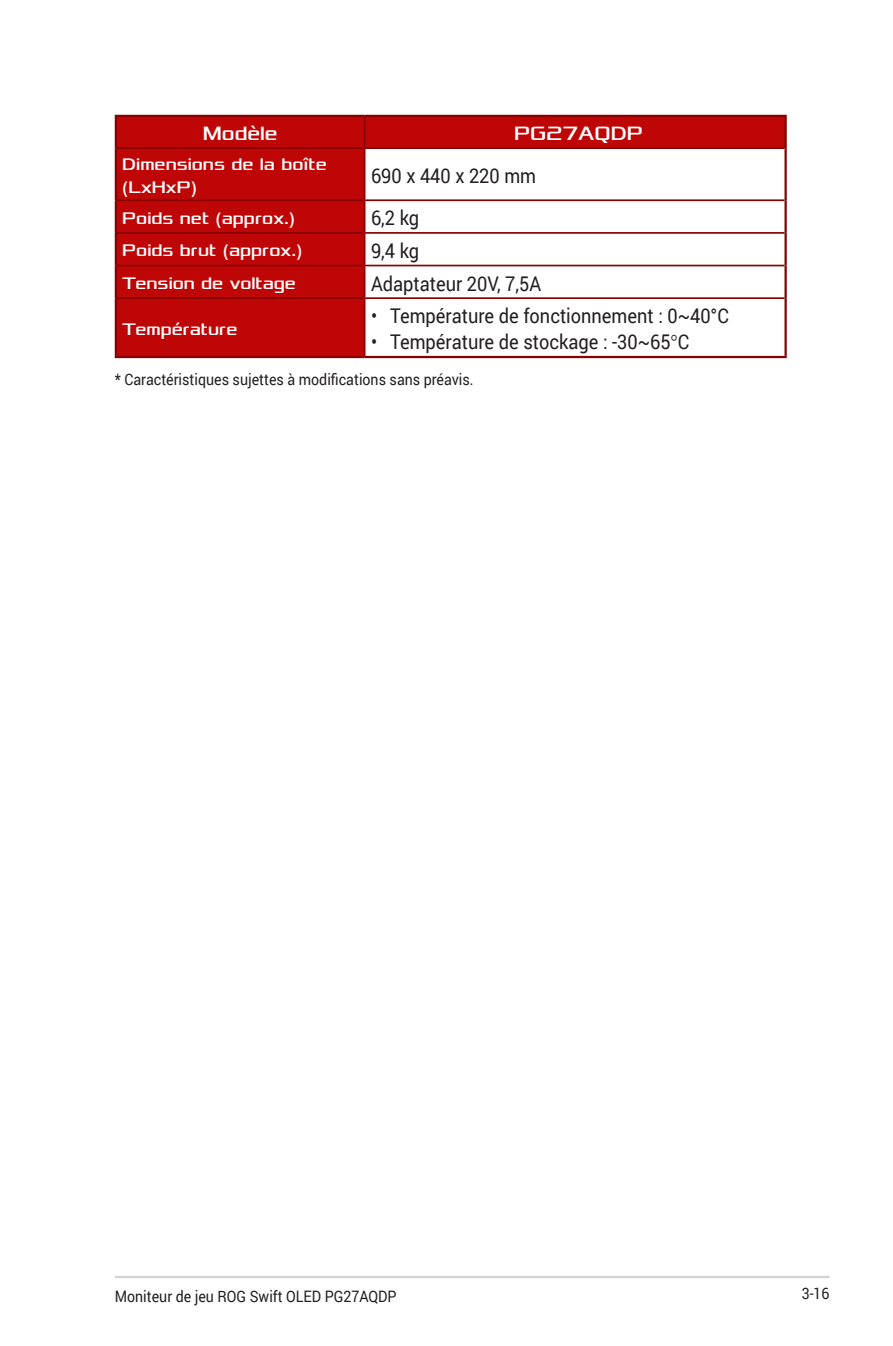
<style>
.page{position:relative;width:893px;height:1346px;background:#fff}
.page>*{position:absolute;margin:0;border:0;box-sizing:border-box;transform-origin:0 0}
.Body{font:20.25px "Roboto";color:#231f20;scale:.9 1}
.Table_Heading{font:20.25px "Xolonium";color:#fff;scale:.9 1}
.Table_Heading-2{font:17.55px/22.5px "Xolonium";color:#fff;scale:.9 1}
.Body-2{font:15.75px "Roboto";color:#231f20;scale:.9 1}
.s1{font-family:"Helvetica"}
</style>
<div class="page">
<hr style="left:115px;top:1276px;width:714px;height:2px;background:#d1d2d4">
<div style="left:117px;top:117px;width:667px;height:30px;background:#bf0606"></div>
<div style="left:117px;top:149px;width:247px;height:207px;background:#bf0606"></div>
<hr style="left:115px;top:115px;width:250px;height:2px;background:#890000">
<hr style="left:115px;top:117px;width:2px;height:31px;background:#890000">
<hr style="left:365px;top:115px;width:422px;height:2px;background:#890000">
<hr style="left:784px;top:117px;width:3px;height:31px;background:#890000">
<hr style="left:115px;top:148px;width:2px;height:52px;background:#890000">
<hr style="left:784px;top:148px;width:3px;height:52px;background:#890000">
<hr style="left:115px;top:200px;width:2px;height:33px;background:#890000">
<hr style="left:784px;top:200px;width:3px;height:33px;background:#890000">
<hr style="left:115px;top:233px;width:2px;height:32px;background:#890000">
<hr style="left:784px;top:233px;width:3px;height:32px;background:#890000">
<hr style="left:115px;top:265px;width:2px;height:33px;background:#890000">
<hr style="left:784px;top:265px;width:3px;height:33px;background:#890000">
<hr style="left:115px;top:298px;width:2px;height:58px;background:#890000">
<hr style="left:784px;top:298px;width:3px;height:58px;background:#890000">
<hr style="left:115px;top:356px;width:250px;height:2px;background:#890000">
<hr style="left:365px;top:356px;width:422px;height:2px;background:#890000">
<hr style="left:364px;top:117px;width:1px;height:30px;background:#890000">
<hr style="left:117px;top:147px;width:248px;height:2px;background:#890000">
<hr style="left:365px;top:147px;width:419px;height:2px;background:#890000">
<hr style="left:364px;top:149px;width:1px;height:50px;background:#890000">
<hr style="left:117px;top:199px;width:248px;height:2px;background:#890000">
<hr style="left:365px;top:199px;width:419px;height:2px;background:#890000">
<hr style="left:364px;top:201px;width:1px;height:31px;background:#890000">
<hr style="left:117px;top:232px;width:248px;height:2px;background:#890000">
<hr style="left:365px;top:232px;width:419px;height:2px;background:#890000">
<hr style="left:364px;top:234px;width:1px;height:31px;background:#890000">
<hr style="left:117px;top:265px;width:248px;height:1px;background:#890000">
<hr style="left:365px;top:265px;width:419px;height:1px;background:#890000">
<hr style="left:364px;top:266px;width:1px;height:31px;background:#890000">
<hr style="left:117px;top:297px;width:248px;height:2px;background:#890000">
<hr style="left:365px;top:297px;width:419px;height:2px;background:#890000">
<hr style="left:364px;top:299px;width:1px;height:57px;background:#890000">
<p class="Table_Heading" style="left:203px;top:122px;width:85px">Modèle</p>
<p class="Table_Heading" style="left:514px;top:122px;width:145px">PG27AQDP</p>
<p class="Table_Heading-2" style="left:122px;top:153px;width:229px">Dimensions de la boîte (LxHxP)</p>
<p class="Body" style="left:371px;top:161px;width:185px">690 x 440 x 220 mm</p>
<p class="Table_Heading-2" style="left:122px;top:207px;width:193px">Poids net (approx.)</p>
<p class="Body" style="left:371px;top:204px;width:55px">6,2 kg</p>
<p class="Table_Heading-2" style="left:122px;top:239px;width:202px">Poids brut (approx.)</p>
<p class="Body" style="left:371px;top:236px;width:55px">9,4 kg</p>
<p class="Table_Heading-2" style="left:122px;top:272px;width:195px">Tension de voltage</p>
<p class="Body" style="left:371px;top:269px;width:191px">Adaptateur 20V, 7,5A</p>
<p class="Table_Heading-2" style="left:122px;top:318px;width:129px">Température</p>
<p class="Body" style="left:371px;top:302px;width:399px">• Température de fonctionnement : 0~40°C</p>
<p class="Body" style="left:371px;top:328px;width:355px">• Température de stockage : -30~65<span class="s1">°</span>C</p>
<p class="Body-2" style="left:115px;top:368px;width:400px">* Caractéristiques sujettes à modifications sans préavis.</p>
<p class="Body-2" style="left:115px;top:1285px;width:315px">Moniteur de jeu ROG Swift OLED PG27AQDP</p>
<p class="Body-2" style="left:802px;top:1282px;width:32px">3-16</p>
</div>
